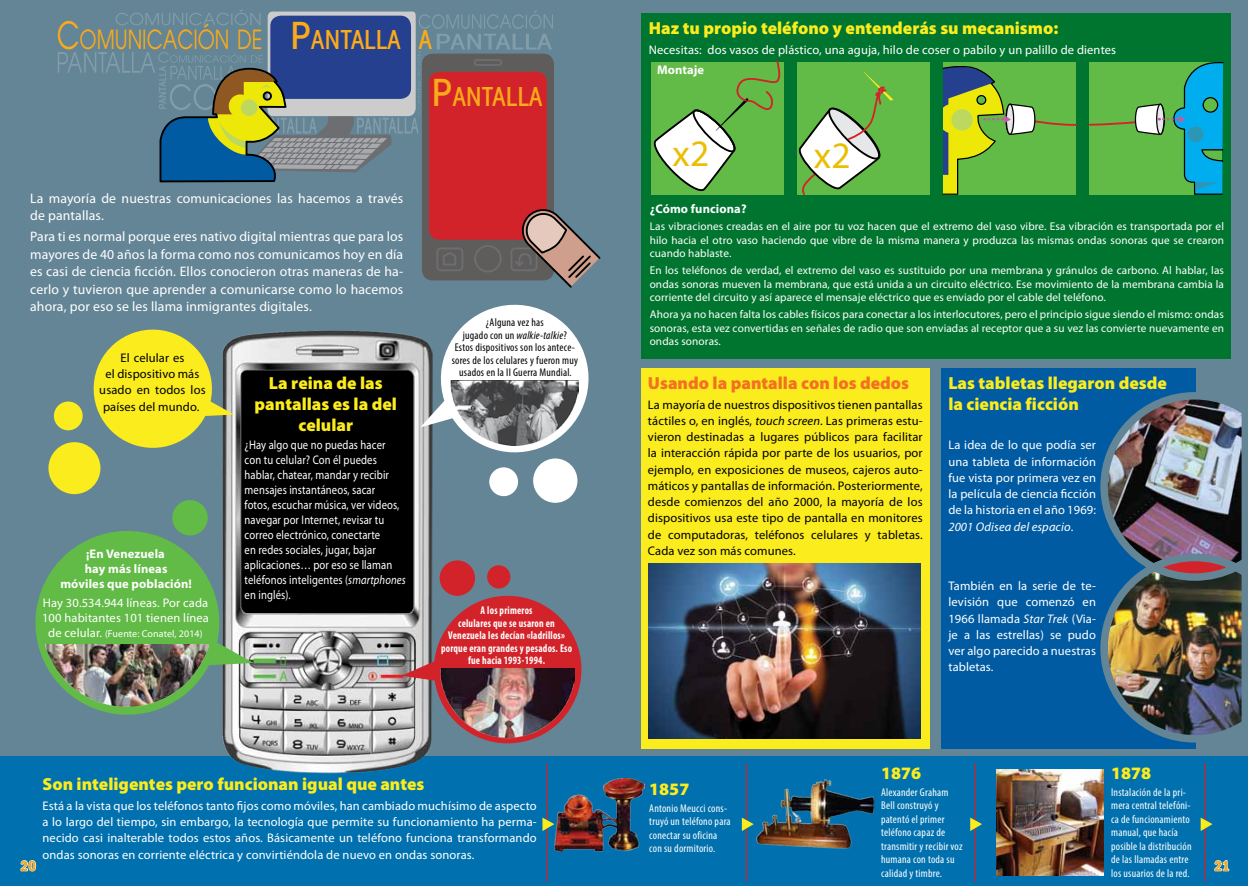
<style>
.page{position:relative;width:1248px;height:886px;background:#fff}
.page>*{position:absolute;margin:0;border:0;box-sizing:border-box;transform-origin:0 0}
.t1{font:37.5px "Myriad Pro";color:#e9bf04}
.t2{font:26.25px "Avant Garde";color:#fbaa19;scale:.75 1}
.t3{font:500 condensed 26.25px "Avant Garde";color:#fbaa19}
.t4{font:900 17.5px/21px "Myriad Pro";color:#fbec1d;text-align:center}
.t5{font:900 17.5px "Myriad Pro";color:#f37122}
.t6{font:600 condensed 15px "Franklin Gothic";color:#fbaa19}
.t7{font:13.75px/17.5px "Myriad Pro";letter-spacing:.01em;color:#fff}
.t8{font:12.5px/16.2px "Myriad Pro";letter-spacing:.01em;color:#fff;text-align:justify}
.t9{font:12.5px/16.2px "Myriad Pro";letter-spacing:.01em;color:#000;text-align:center}
.t10{font:12.5px/15px "Myriad Pro";letter-spacing:.01em;color:#fff;scale:.85 1}
.t11{font:700 12.5px/15px "Myriad Pro";letter-spacing:.01em;color:#fff;text-align:center}
.t12{font:11.25px/13.5px "Myriad Pro";letter-spacing:.01em;color:#fff;text-align:justify}
.t13{font:condensed 11.25px/13.5px "Myriad Pro";letter-spacing:.02em;color:#fff}
.t14{font:condensed 11.25px/12.5px "Myriad Pro";letter-spacing:.02em;color:#000;text-align:center}
.t15{font:700 condensed 11.25px/12.5px "Myriad Pro";letter-spacing:.02em;color:#fff;text-align:center;scale:.9 1}
.t16{font:10px "Myriad Pro";letter-spacing:.01em;color:#fff}
.s1{font-size:37.5px}
.s2{font-weight:500;font-stretch:condensed;font-size:37.5px}
.s3{font-weight:500;font-stretch:condensed}
.s4{font-size:12.5px}
.s5{font-style:italic}
</style>
<div class="page">
<div style="left:0;top:0;width:624px;height:886px;background:#648595"></div>
<div style="left:0;top:756px;width:624px;height:130px;background:#0071ae"></div>
<div style="left:429px;top:72px;width:118px;height:168px;background:#d2232a;border-radius:11px"></div>
<svg style="left:20px;top:860px;width:16px;height:11px"></svg>
<svg style="left:58px;top:9px;width:495px;height:174px"></svg>
<div style="left:263px;top:91px;width:9px;height:10px;border:2px solid #000;border-radius:50%"></div>
<div style="left:473px;top:59px;width:29px;height:7px;border:2px solid #6d6e71;border-radius:3px"></div>
<img style="left:222px;top:330px;width:210px;height:444px">
<svg style="left:420px;top:205px;width:181px;height:256px"></svg>
<svg style="left:35px;top:519px;width:218px;height:206px;fill:#62bb46"></svg>
<svg style="left:87px;top:329px;width:147px;height:126px"></svg>
<img style="left:450px;top:380px;width:128px;height:83px">
<img style="left:46px;top:645px;width:163px;height:62px">
<hr style="left:546px;top:763px;width:1px;height:118px;background:#d2232a">
<svg style="left:542px;top:817px;width:12px;height:14px"></svg>
<img style="left:554px;top:779px;width:70px;height:72px">
<div style="left:48px;top:442px;width:52px;height:52px;background:#fbec1d;border-radius:50%"></div>
<div style="left:533px;top:458px;width:44px;height:45px;background:#fff;border-radius:50%"></div>
<div style="left:489px;top:467px;width:29px;height:29px;background:#fff;border-radius:50%"></div>
<div style="left:54px;top:401px;width:29px;height:29px;background:#fbec1d;border-radius:50%"></div>
<div style="left:172px;top:500px;width:36px;height:35px;background:#62bb46;border-radius:50%"></div>
<svg style="left:439px;top:560px;width:36px;height:36px"></svg>
<svg style="left:401px;top:564px;width:180px;height:180px"></svg>
<div style="left:624px;top:0;width:623px;height:886px;background:#648595"></div>
<div style="left:641px;top:13px;width:588px;height:346px;background:#00752f"></div>
<div style="left:943px;top:62px;width:132px;height:132px;background:#62bb46"></div>
<div style="left:796px;top:62px;width:133px;height:132px;background:#62bb46"></div>
<div style="left:624px;top:756px;width:623px;height:130px;background:#0071ae"></div>
<svg style="left:1214px;top:860px;width:15px;height:11px"></svg>
<svg style="left:651px;top:60px;width:131px;height:133px;background:#7ebf68"></svg>
<svg style="left:797px;top:72px;width:96px;height:123px"></svg>
<svg style="left:1089px;top:62px;width:135px;height:133px;background:#4db271"></svg>
<svg style="left:942px;top:66px;width:135px;height:129px"></svg>
<div style="left:976px;top:95px;width:10px;height:10px;border:1px solid #000;border-radius:50%"></div>
<div style="left:640px;top:369px;width:289px;height:380px;background:#fbec1d"></div>
<div style="left:941px;top:369px;width:254px;height:380px;background:#005ba3"></div>
<img style="left:1100px;top:392px;width:142px;height:350px">
<svg style="left:1153px;top:557px;width:82px;height:20px"></svg>
<div style="left:1149px;top:554px;width:90px;height:27px;border:8px solid #648595;border-radius:50%"></div>
<hr style="left:745px;top:763px;width:1px;height:118px;background:#d2232a">
<hr style="left:973px;top:763px;width:2px;height:118px;background:#d2232a">
<hr style="left:1204px;top:763px;width:1px;height:118px;background:#d2232a">
<svg style="left:741px;top:817px;width:12px;height:14px"></svg>
<svg style="left:970px;top:817px;width:11px;height:14px"></svg>
<svg style="left:1200px;top:817px;width:12px;height:14px"></svg>
<img style="left:648px;top:563px;width:271px;height:175px">
<img style="left:624px;top:779px;width:20px;height:72px">
<img style="left:756px;top:779px;width:118px;height:70px">
<img style="left:996px;top:769px;width:107px;height:106px">
<h2 class="t2" style="left:57px;top:23px;width:460px"><span class="s1">C</span>OMUNICACIÓN DE <span class="s2">P</span><span class="s3">ANTALLA</span></h2>
<h2 class="t3" style="left:418px;top:23px;width:15px">A</h2>
<h2 class="t3" style="left:432px;top:80px;width:112px"><span class="s1">P</span>ANTALLA</h2>
<p class="t7" style="left:30px;top:189px;width:374px">La mayoría de nuestras comunicaciones las hacemos a través de pantallas.</p>
<p class="t7" style="left:30px;top:228px;width:374px;text-align:justify">Para ti es normal porque eres nativo digital mientras que para los mayores de 40 años la forma como nos comunicamos hoy en día es casi de ciencia ficción. Ellos conocieron otras maneras de ha&shy;cerlo y tuvieron que aprender a comunicarse como lo hacemos ahora, por eso se les llama inmigrantes digitales.</p>
<p class="t9" style="left:99px;top:350px;width:108px">El celular es<br>el dispositivo más usado en todos los países del mundo.</p>
<p class="t11" style="left:60px;top:547px;width:133px">¡En Venezuela<br>hay más líneas<br>móviles que población!</p>
<p class="t8" style="left:42px;top:595px;width:168px;line-height:15px">Hay 30.534.944 líneas. Por cada<br>100 habitantes 101 tienen línea</p>
<p class="t16" style="left:48px;top:628px;width:156px"><span class="s4">de celular.</span> (Fuente: Conatel, 2014)</p>
<h3 class="t4" style="left:254px;top:372px;width:144px">La reina de las pantallas es la del celular</h3>
<p class="t10" style="left:244px;top:438px;width:191px">¿Hay algo que no puedas hacer<br>con tu celular? Con él puedes hablar, chatear, mandar y recibir mensajes instantáneos, sacar<br>fotos, escuchar música, ver videos, navegar por Internet, revisar tu correo electrónico, conectarte<br>en redes sociales, jugar, bajar aplicaciones… por eso se llaman teléfonos inteligentes (<span class="s5">smartphones </span>en inglés).</p>
<p class="t14" style="left:452px;top:316px;width:128px">¿Alguna vez has<br>jugado con un <span class="s5">walkie-talkie</span>?<br>Estos dispositivos son los antece&shy;sores de los celulares y fueron muy usados en la II Guerra Mundial.</p>
<p class="t15" style="left:441px;top:604px;width:147px">A los primeros<br>celulares que se usaron en<br>Venezuela les decían «ladrillos» porque eran grandes y pesados. Eso fue hacia 1993-1994.</p>
<h3 class="t4" style="left:43px;top:774px;width:383px">Son inteligentes pero funcionan igual que antes</h3>
<p class="t8" style="left:43px;top:798px;width:495px">Está a la vista que los teléfonos tanto fijos como móviles, han cambiado muchísimo de aspecto a lo largo del tiempo, sin embargo, la tecnología que permite su funcionamiento ha perma&shy;necido casi inalterable todos estos años. Básicamente un teléfono funciona transformando ondas sonoras en corriente eléctrica y convirtiéndola de nuevo en ondas sonoras.</p>
<h3 class="t6" style="left:21px;top:856px;width:17px">20</h3>
<h3 class="t4" style="left:648px;top:18px;width:411px">Haz tu propio teléfono y entenderás su mecanismo:</h3>
<p class="t8" style="left:648px;top:42px;width:469px">Necesitas: dos vasos de plástico, una aguja, hilo de coser o pabilo y un palillo de dientes</p>
<p class="t11" style="left:657px;top:62px;width:49px">Montaje</p>
<h1 class="t1" style="left:672px;top:133px;width:38px">x2</h1>
<h1 class="t1" style="left:813px;top:135px;width:38px">x2</h1>
<p class="t11" style="left:649px;top:202px;width:98px">¿Cómo funciona?</p>
<p class="t12" style="left:649px;top:220px;width:575px">Las vibraciones creadas en el aire por tu voz hacen que el extremo del vaso vibre. Esa vibración es transportada por el hilo hacia el otro vaso haciendo que vibre de la misma manera y produzca las mismas ondas sonoras que se crearon cuando hablaste.</p>
<p class="t12" style="left:649px;top:264px;width:575px">En los teléfonos de verdad, el extremo del vaso es sustituido por una membrana y gránulos de carbono. Al hablar, las ondas sonoras mueven la membrana, que está unida a un circuito eléctrico. Ese movimiento de la membrana cambia la corriente del circuito y así aparece el mensaje eléctrico que es enviado por el cable del teléfono.</p>
<p class="t12" style="left:649px;top:308px;width:575px">Ahora ya no hacen falta los cables físicos para conectar a los interlocutores, pero el principio sigue siendo el mismo: ondas sonoras, esta vez convertidas en señales de radio que son enviadas al receptor que a su vez las convierte nuevamente en ondas sonoras.</p>
<h3 class="t5" style="left:648px;top:373px;width:263px">Usando la pantalla con los dedos</h3>
<p class="t9" style="left:648px;top:396px;width:276px;text-align:justify">La mayoría de nuestros dispositivos tienen pantallas táctiles o, en inglés, <span class="s5">touch screen</span>. Las primeras estu&shy;vieron destinadas a lugares públicos para facilitar la interacción rápida por parte de los usuarios, por ejemplo, en exposiciones de museos, cajeros auto&shy;máticos y pantallas de información. Posteriormente, desde comienzos del año 2000, la mayoría de los dispositivos usa este tipo de pantalla en monitores de computadoras, teléfonos celulares y tabletas.<br>Cada vez son más comunes.</p>
<h3 class="t4" style="left:948px;top:372px;width:220px;text-align:left">Las tabletas llegaron desde la ciencia ficción</h3>
<p class="t8" style="left:948px;top:437px;width:149px">La idea de lo que podía ser una tableta de información fue vista por primera vez en la película de ciencia ficción de la historia en el año 1969:<br><span class="s5">2001 Odisea del espacio</span>.</p>
<h3 class="t4" style="left:649px;top:778px;width:42px">1857</h3>
<p class="t13" style="left:649px;top:801px;width:83px">Antonio Meucci cons&shy;truyó un teléfono para conectar su oficina con su dormitorio.</p>
<p class="t8" style="left:948px;top:578px;width:149px">También en la serie de te&shy;levisión que comenzó en 1966 llamada <span class="s5">Star Trek</span> (Via&shy;je a las estrellas) se pudo ver algo parecido a nuestras tabletas.</p>
<h3 class="t4" style="left:881px;top:762px;width:42px">1876</h3>
<p class="t13" style="left:881px;top:785px;width:83px">Alexander Graham<br>Bell construyó y patentó el primer teléfono capaz de transmitir y recibir voz humana con toda su calidad y timbre.</p>
<h3 class="t4" style="left:1110px;top:762px;width:42px">1878</h3>
<p class="t13" style="left:1110px;top:785px;width:82px">Instalación de la pri&shy;mera central telefóni&shy;ca de funcionamiento manual, que hacía posible la distribución de las llamadas entre los usuarios de la red.</p>
<h3 class="t6" style="left:1214px;top:856px;width:16px">21</h3>
</div>
